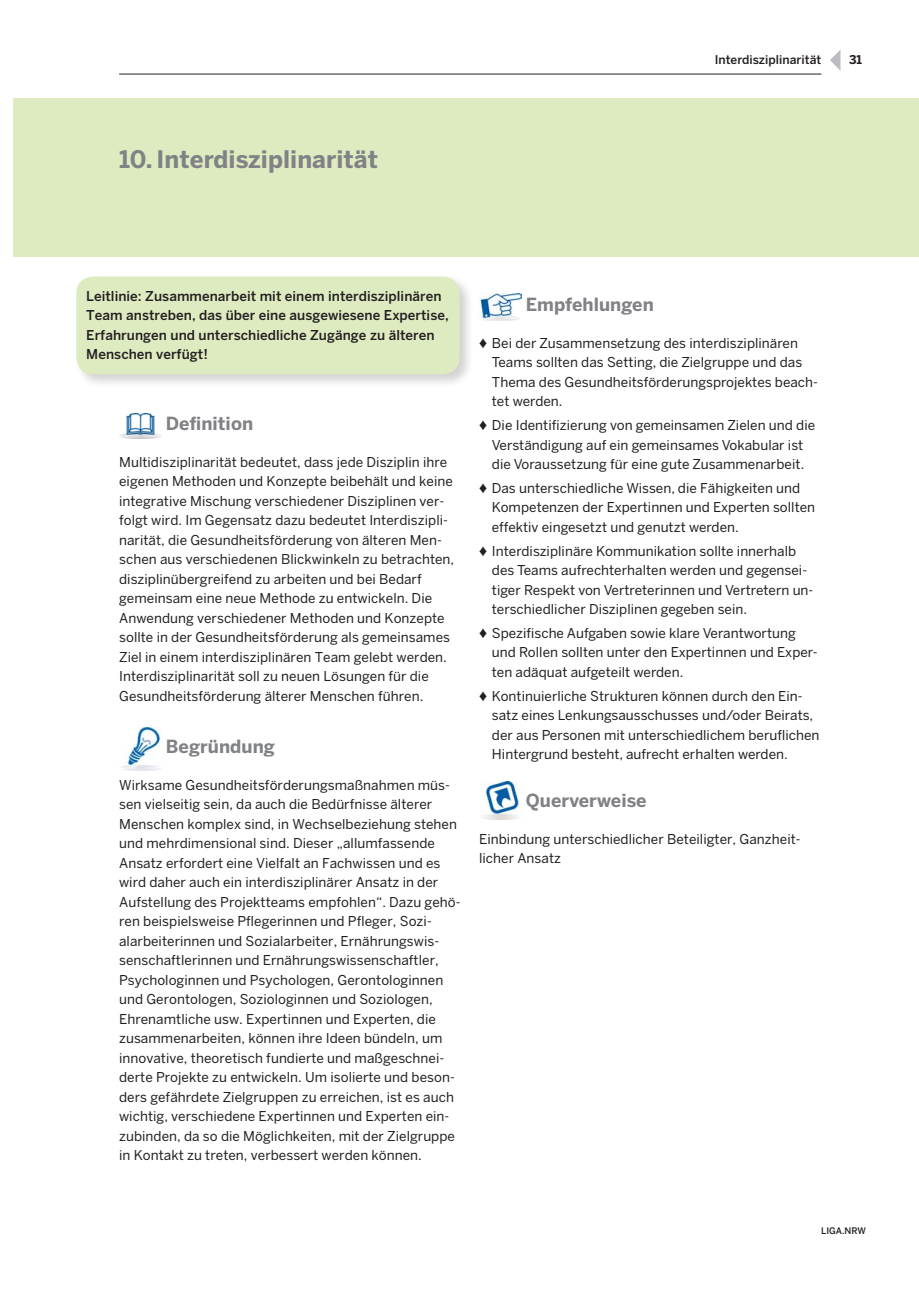
<style>
.page{position:relative;width:919px;height:1289px;background:#fff}
.page>*{position:absolute;margin:0;border:0;box-sizing:border-box;transform-origin:0 0}
.t1{font:700 24px "Benton Sans";letter-spacing:.005em;color:#808285}
.t2{font:700 18px "Benton Sans";letter-spacing:.005em;color:#808285}
.t3{font:13.5px/19.5px "Benton Sans";letter-spacing:.005em;color:#231f20}
.t4{font:500 13.5px/19.5px "Benton Sans";letter-spacing:.005em;color:#231f20}
.t5{font:500 12px "Benton Sans";letter-spacing:.005em;color:#231f20}
.t6{font:700 12px "Benton Sans";color:#231f20}
.t7{font:500 9px "Benton Sans";letter-spacing:.005em;color:#231f20}
</style>
<div class="page">
<hr style="left:119px;top:74px;width:702px;height:1px;background:#231f20">
<svg style="left:830px;top:50px;width:10px;height:20px"></svg>
<div style="left:14px;top:98px;width:904px;height:159px;background:#deebc1"></div>
<img style="left:119px;top:413px;width:43px;height:25px">
<img style="left:120px;top:727px;width:41px;height:43px">
<div style="left:74px;top:275px;width:400px;height:114px;background:#231f20;opacity:.2"></div>
<div style="left:76px;top:276px;width:383px;height:98px;background:#deebc1;border-radius:17px"></div>
<img style="left:479px;top:293px;width:42px;height:28px">
<img style="left:483px;top:781px;width:36px;height:38px">
<h1 class="t1" style="left:119px;top:144px;width:260px">10. Interdisziplinarität</h1>
<p class="t5" style="left:714px;top:53px;width:108px">Interdisziplinarität</p>
<p class="t6" style="left:849px;top:53px;width:14px">31</p>
<p class="t4" style="left:86px;top:286px;width:364px">Leitlinie: Zusammenarbeit mit einem interdisziplinären Team anstreben, das über eine ausgewiesene Expertise, Erfahrungen und unterschiedliche Zugänge zu älteren Menschen verfügt!</p>
<h2 class="t2" style="left:166px;top:413px;width:89px">Definition</h2>
<p class="t3" style="left:119px;top:452px;width:336px">Multidisziplinarität bedeutet, dass jede Disziplin ihre eigenen Methoden und Konzepte beibehält und keine integrative Mischung verschiedener Disziplinen ver&shy;folgt wird. Im Gegensatz dazu bedeutet Interdiszipli&shy;narität, die Gesundheitsförderung von älteren Men&shy;schen aus verschiedenen Blickwinkeln zu betrachten, disziplinübergreifend zu arbeiten und bei Bedarf gemeinsam eine neue Methode zu entwickeln. Die Anwendung verschiedener Methoden und Konzepte sollte in der Gesundheitsförderung als gemeinsames Ziel in einem interdisziplinären Team gelebt werden.<br>Interdisziplinarität soll zu neuen Lösungen für die Gesundheitsförderung älterer Menschen führen.</p>
<h2 class="t2" style="left:166px;top:735px;width:110px">Begründung</h2>
<p class="t3" style="left:119px;top:774px;width:343px">Wirksame Gesundheitsförderungsmaßnahmen müs&shy;sen vielseitig sein, da auch die Bedürfnisse älterer Menschen komplex sind, in Wechselbeziehung stehen und mehrdimensional sind. Dieser „allumfassende Ansatz erfordert eine Vielfalt an Fachwissen und es wird daher auch ein interdisziplinärer Ansatz in der Aufstellung des Projektteams empfohlen“. Dazu gehö&shy;ren beispielsweise Pflegerinnen und Pfleger, Sozi&shy;alarbeiterinnen und Sozialarbeiter, Ernährungswis&shy;senschaftlerinnen und Ernährungswissenschaftler, Psychologinnen und Psychologen, Gerontologinnen und Gerontologen, Soziologinnen und Soziologen, Ehrenamtliche usw. Expertinnen und Experten, die zusammenarbeiten, können ihre Ideen bündeln, um innovative, theoretisch fundierte und maßgeschnei&shy;derte Projekte zu entwickeln. Um isolierte und beson&shy;ders gefährdete Zielgruppen zu erreichen, ist es auch wichtig, verschiedene Expertinnen und Experten ein&shy;zubinden, da so die Möglichkeiten, mit der Zielgruppe in Kontakt zu treten, verbessert werden können.</p>
<h2 class="t2" style="left:526px;top:294px;width:129px">Empfehlungen</h2>
<p class="t3" style="left:492px;top:333px;width:327px;text-indent:-13px">♦ Bei der Zusammensetzung des interdisziplinären Teams sollten das Setting, die Zielgruppe und das Thema des Gesundheitsförderungsprojektes beach&shy;tet werden.</p>
<p class="t3" style="left:479px;top:415px;width:337px;text-align:center">♦ Die Identifizierung von gemeinsamen Zielen und die<br>Verständigung auf ein gemeinsames Vokabular ist<br>die Voraussetzung für eine gute Zusammenarbeit.</p>
<p class="t3" style="left:492px;top:478px;width:325px;text-indent:-13px">♦ Das unterschiedliche Wissen, die Fähigkeiten und<br>Kompetenzen der Expertinnen und Experten sollten effektiv eingesetzt und genutzt werden.</p>
<p class="t3" style="left:492px;top:540px;width:323px;text-indent:-13px">♦ Interdisziplinäre Kommunikation sollte innerhalb des Teams aufrechterhalten werden und gegensei&shy;tiger Respekt von Vertreterinnen und Vertretern un&shy;terschiedlicher Disziplinen gegeben sein.</p>
<p class="t3" style="left:492px;top:623px;width:327px;text-indent:-13px">♦ Spezifische Aufgaben sowie klare Verantwortung und Rollen sollten unter den Expertinnen und Exper&shy;ten adäquat aufgeteilt werden.</p>
<p class="t3" style="left:492px;top:685px;width:329px;text-indent:-13px">♦ Kontinuierliche Strukturen können durch den Ein&shy;satz eines Lenkungsausschusses und/oder Beirats, der aus Personen mit unterschiedlichem beruflichen Hintergrund besteht, aufrecht erhalten werden.</p>
<h2 class="t2" style="left:526px;top:789px;width:122px">Querverweise</h2>
<p class="t3" style="left:479px;top:828px;width:323px">Einbindung unterschiedlicher Beteiligter, Ganzheit&shy;licher Ansatz</p>
<p class="t7" style="left:821px;top:1225px;width:46px">LIGA.NRW</p>
</div>
